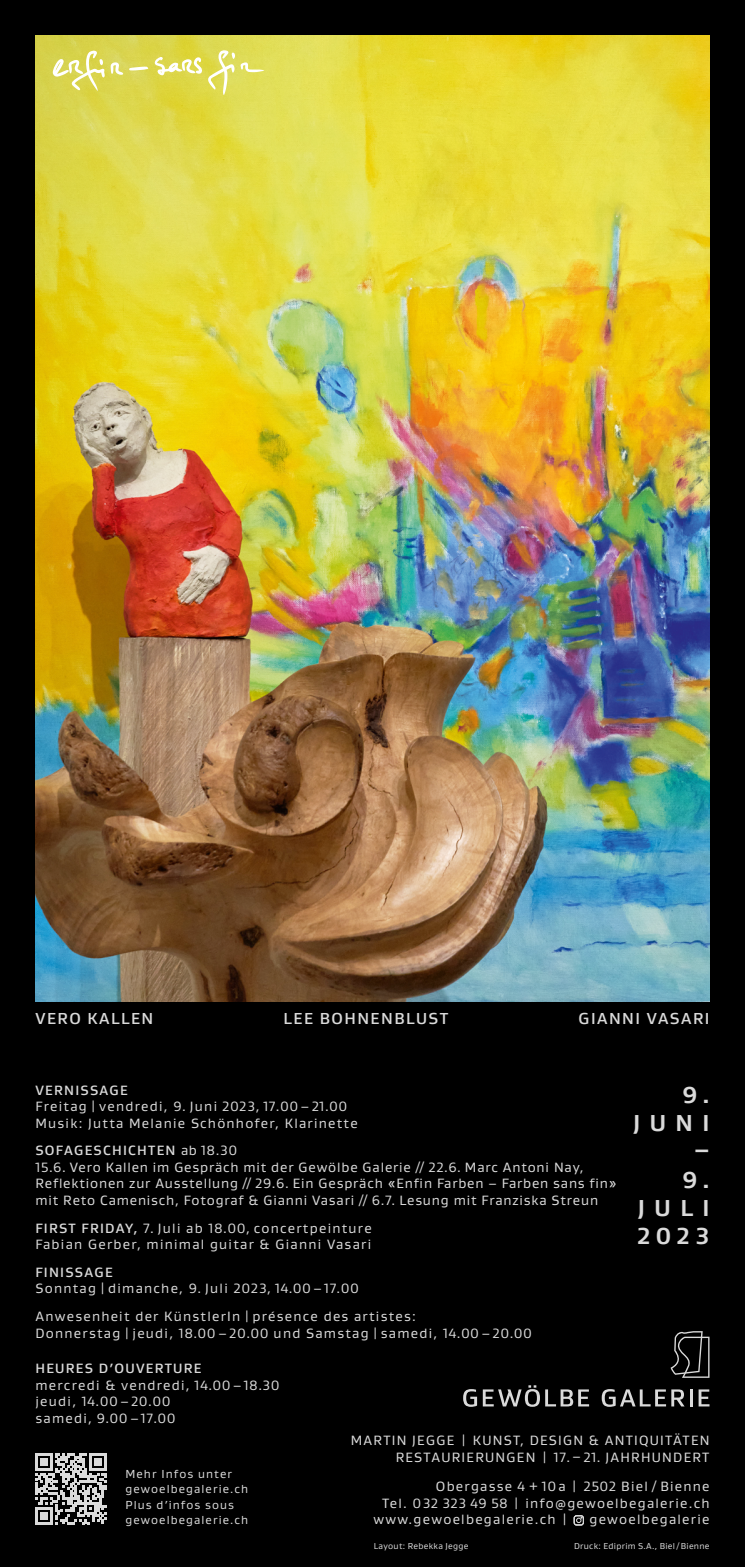
<style>
.page{position:relative;width:745px;height:1567px;background:#fff}
.page>*{position:absolute;margin:0;border:0;box-sizing:border-box;transform-origin:0 0}
.t1{font:700 23.5px/28.2px "Gustan";letter-spacing:.4em;color:#dadada;text-align:right}
.t2{font:500 16.25px "Gustan";letter-spacing:.09em;color:#dadada}
.t3{font:13.75px/16.5px "Gustan";letter-spacing:.09em;color:#dadada}
.t4{font:13.75px/16.5px "Gustan";letter-spacing:.06em;color:#dadada}
.t5{font:500 13.75px "Gustan";letter-spacing:.09em;color:#dadada}
.t6{font:11.88px/15.6px "Gustan";letter-spacing:.09em;color:#dadada}
.t7{font:8.75px "Gustan";letter-spacing:.03em;color:#dadada}
.s1{font-weight:500}
</style>
<div class="page">
<div style="left:0;top:0;width:744px;height:1566px;background:#000"></div>
<div style="left:573px;top:1515px;width:10px;height:10px;border:1px solid #dadada;border-radius:2px"></div>
<svg style="left:575px;top:1516px;width:6px;height:6px"></svg>
<svg style="left:463px;top:1385px;width:76px;height:21px"></svg>
<svg style="left:545px;top:1389px;width:43px;height:17px"></svg>
<svg style="left:601px;top:1389px;width:64px;height:17px"></svg>
<svg style="left:671px;top:1389px;width:13px;height:17px"></svg>
<hr style="left:689px;top:1389px;width:3px;height:17px;background:#dadada">
<svg style="left:698px;top:1389px;width:11px;height:17px"></svg>
<svg style="left:670px;top:1331px;width:39px;height:46px"></svg>
<svg style="left:35px;top:1453px;width:72px;height:71px"></svg>
<img style="left:35px;top:35px;width:674px;height:966px">
<svg style="left:129px;top:67px;width:19px;height:3px"></svg>
<svg style="left:53px;top:50px;width:70px;height:41px;background:#e0dc71"></svg>
<svg style="left:154px;top:50px;width:111px;height:45px;background:#e2de65"></svg>
<p class="t2" style="left:35px;top:1007px;width:119px">VERO KALLEN</p>
<p class="t2" style="left:283px;top:1007px;width:166px">LEE BOHNENBLUST</p>
<p class="t2" style="left:578px;top:1007px;width:132px">GIANNI VASARI</p>
<p class="t5" style="left:35px;top:1080px;width:94px">VERNISSAGE</p>
<p class="t3" style="left:35px;top:1097px;width:323px">Freitag | vendredi, 9. Juni 2023, 17.00 – 21.00<br>Musik: Jutta Melanie Schönhofer, Klarinette</p>
<p class="t4" style="left:35px;top:1141px;width:582px"><span class="s1">SOFAGESCHICHTEN</span> ab 18.30<br>15.6. Vero Kallen im Gespräch mit der Gewölbe Galerie // 22.6. Marc Antoni Nay, Reflektionen zur Ausstellung // 29.6. Ein Gespräch «Enfin Farben – Farben sans fin» mit Reto Camenisch, Fotograf &amp; Gianni Vasari // 6.7. Lesung mit Franziska Streun</p>
<p class="t3" style="left:35px;top:1219px;width:337px"><span class="s1">FIRST FRIDAY,</span> 7. Juli ab 18.00, concertpeinture<br>Fabian Gerber, minimal guitar &amp; Gianni Vasari</p>
<p class="t5" style="left:35px;top:1262px;width:79px">FINISSAGE</p>
<p class="t3" style="left:35px;top:1274px;width:381px;line-height:27.8px">Sonntag | dimanche, 9. Juli 2023, 14.00 – 17.00<br>Anwesenheit der KünstlerIn | présence des artistes:</p>
<p class="t3" style="left:35px;top:1324px;width:498px">Donnerstag | jeudi, 18.00 – 20.00 und Samstag | samedi, 14.00 – 20.00</p>
<p class="t5" style="left:35px;top:1359px;width:167px">HEURES D’OUVERTURE</p>
<p class="t3" style="left:35px;top:1376px;width:245px">mercredi &amp; vendredi, 14.00 – 18.30 jeudi, 14.00 – 20.00<br>samedi, 9.00 – 17.00</p>
<h1 class="t1" style="left:632px;top:1079px;width:78px">9.<br>JUNI –<br>9.<br>JULI<br>2023</h1>
<p class="t6" style="left:125px;top:1465px;width:124px">Mehr Infos unter gewoelbegalerie.ch<br>Plus d’infos sous gewoelbegalerie.ch</p>
<p class="t3" style="left:350px;top:1431px;width:360px;text-align:right">MARTIN JEGGE | KUNST, DESIGN &amp; ANTIQUITÄTEN<br>RESTAURIERUNGEN | 17. – 21. JAHRHUNDERT</p>
<p class="t3" style="left:435px;top:1477px;width:275px">Obergasse 4 + 10 a | 2502 Biel / Bienne</p>
<p class="t3" style="left:382px;top:1494px;width:328px">Tel. 032 323 49 58 | info@gewoelbegalerie.ch</p>
<p class="t3" style="left:373px;top:1510px;width:196px">www.gewoelbegalerie.ch |</p>
<p class="t3" style="left:589px;top:1510px;width:121px">gewoelbegalerie</p>
<p class="t7" style="left:373px;top:1540px;width:96px">Layout: Rebekka Jegge</p>
<p class="t7" style="left:573px;top:1540px;width:137px">Druck: Ediprim S.A., Biel / Bienne</p>
</div>
